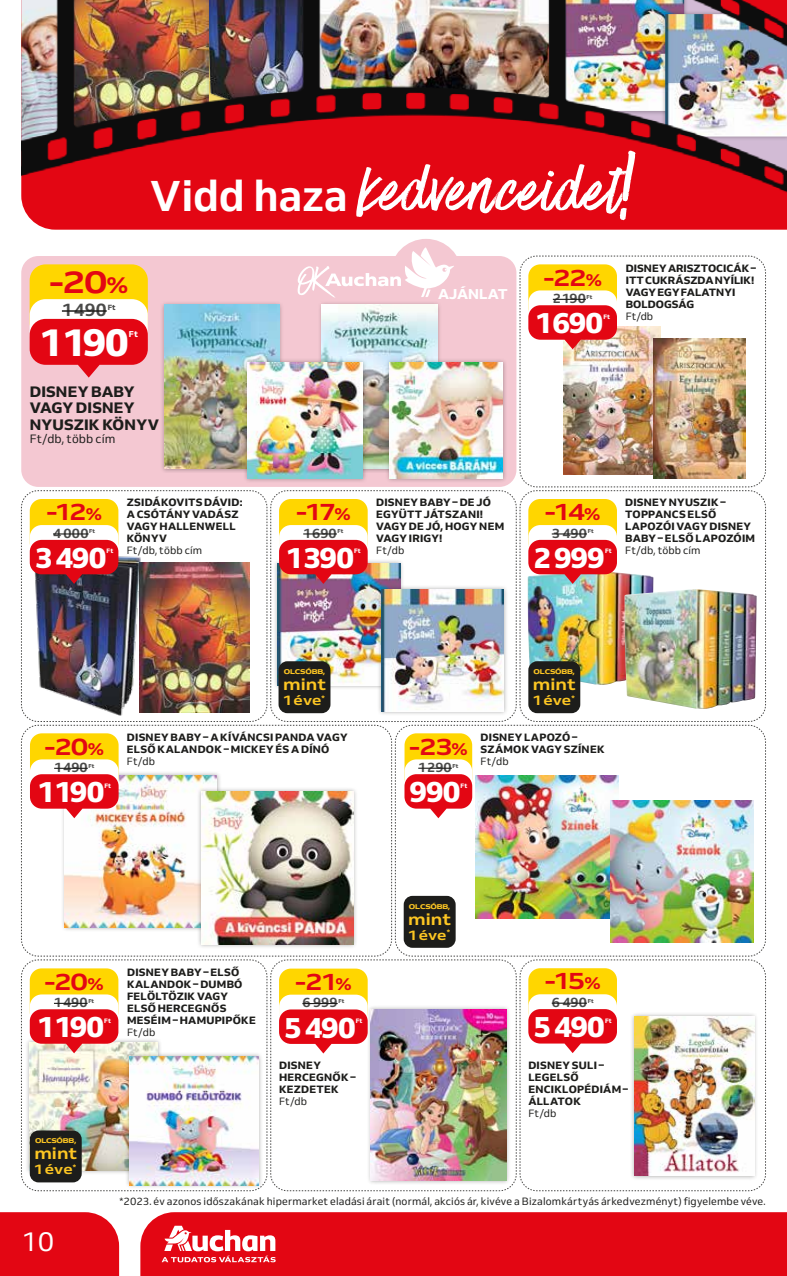
<style>
.page{position:relative;width:787px;height:1276px;background:#fff}
.page>*{position:absolute;margin:0;border:0;box-sizing:border-box;transform-origin:0 0}
.t1{font:78.3px "Have Heart One MA";letter-spacing:.03em;color:#fff}
.t2{font:800 38.55px "Venn";color:#fff}
.t3{font:700 31.2px "Venn Semi Ex";color:#e30613}
.t4{font:800 28.95px "Venn";letter-spacing:-.04em;color:#fff}
.t5{font:27px "Venn";color:#fff}
.t6{font:700 23.4px "Venn Semi Ex";letter-spacing:-.09em;color:#e30613}
.t7{font:700 17.85px "Venn";color:#4a4a49}
.t8{font:700 16.05px "Venn Semi Ex";color:#fdc623}
.t9{font:800 15px/16.5px "Venn";letter-spacing:.01em;color:#1d1d1b}
.t10{font:800 14.25px "Venn";letter-spacing:.005em;color:#fff}
.t11{font:700 13.65px "Venn Semi Ex";color:#fdc623}
.t12{font:700 13.35px "Venn";color:#4a4a49}
.t13{font:12px "Venn";letter-spacing:.005em;color:#1d1d1b}
.t14{font:800 10.5px/12px "Venn";letter-spacing:.025em;color:#1d1d1b}
.t15{font:10.5px "Venn";letter-spacing:.01em;color:#1d1d1b}
.t16{font:800 10.5px/12px "Venn";letter-spacing:.005em;color:#1d1d1b}
.t17{font:800 8.4px "Venn";color:#fff}
.t18{font:800 7.35px "Venn";color:#4a4a49}
.t19{font:6.75px "Venn Semi Ex X Bold";letter-spacing:-.03em;color:#fdc623}
.t20{font:800 6.3px "Venn";letter-spacing:.015em;color:#fff}
.t21{font:800 5.55px "Venn";letter-spacing:-.005em;color:#4a4a49}
.s1{font-family:"Venn";font-weight:700;font-size:42.75px}
.s2{font-size:22.8px}
.s3{font-size:17.1px}
</style>
<div class="page">
<div style="left:0;top:1212px;width:119px;height:64px;background:#e30613"></div>
<div style="left:140px;top:1212px;width:647px;height:64px;background:#e30613"></div>
<div style="left:21px;top:201px;width:766px;height:29px;background:#e30613"></div>
<img style="left:21px;top:0;width:766px;height:201px">
<div style="left:390px;top:239px;width:72px;height:72px;background:#f4c8d2;border-radius:50%"></div>
<svg style="left:162px;top:1225px;width:114px;height:37px"></svg>
<img style="left:21px;top:247px;width:745px;height:944px">
<div style="left:30px;top:1130px;width:52px;height:52px;background:#1d1d1b;border-radius:9px"></div>
<div style="left:528px;top:661px;width:52px;height:52px;background:#1d1d1b;border-radius:9px"></div>
<div style="left:278px;top:661px;width:52px;height:52px;background:#1d1d1b;border-radius:9px"></div>
<div style="left:404px;top:896px;width:51px;height:52px;background:#1d1d1b;border-radius:9px"></div>
<h1 class="t1" style="left:150px;top:136px;width:485px"><span class="s1">Vidd haza</span> kedvenceidet!</h1>
<h3 class="t3" style="left:49px;top:262px;width:81px">-20<span class="s2">%</span></h3>
<h2 class="t2" style="left:39px;top:318px;width:91px">1 190</h2>
<p class="t17" style="left:129px;top:329px;width:11px">Ft</p>
<h3 class="t7" style="left:62px;top:299px;width:46px">1 490</h3>
<p class="t18" style="left:108px;top:303px;width:9px">Ft</p>
<h3 class="t10" style="left:438px;top:285px;width:71px">AJÁNLAT</h3>
<h3 class="t6" style="left:543px;top:263px;width:61px">-22<span class="s3">%</span></h3>
<h3 class="t4" style="left:535px;top:305px;width:70px">1 690</h3>
<p class="t20" style="left:603px;top:313px;width:8px">Ft</p>
<p class="t12" style="left:553px;top:290px;width:35px">2 190</p>
<p class="t21" style="left:586px;top:293px;width:7px">Ft</p>
<p class="t16" style="left:626px;top:262px;width:132px">DISNEY ARISZTOCICÁK –<br>ITT CUKRÁSZDA NYÍLIK!<br>VAGY EGY FALATNYI<br>BOLDOGSÁG</p>
<p class="t15" style="left:626px;top:310px;width:29px">Ft/db</p>
<h3 class="t9" style="left:30px;top:383px;width:131px">DISNEY BABY<br>VAGY DISNEY<br>NYUSZIK KÖNYV</h3>
<p class="t13" style="left:30px;top:432px;width:87px">Ft/db, több cím</p>
<h3 class="t6" style="left:46px;top:497px;width:58px">-12<span class="s3">%</span></h3>
<h3 class="t4" style="left:35px;top:539px;width:73px">3 490</h3>
<p class="t20" style="left:106px;top:547px;width:8px">Ft</p>
<p class="t12" style="left:53px;top:525px;width:37px">4 000</p>
<p class="t21" style="left:89px;top:528px;width:7px">Ft</p>
<p class="t14" style="left:127px;top:496px;width:117px">ZSIDÁKOVITS DÁVID:<br>A CSÓTÁNY VADÁSZ<br>VAGY HALLENWELL<br>KÖNYV</p>
<p class="t15" style="left:127px;top:544px;width:77px">Ft/db, több cím</p>
<h3 class="t6" style="left:296px;top:497px;width:57px">-17<span class="s3">%</span></h3>
<h3 class="t4" style="left:286px;top:539px;width:70px">1 390</h3>
<p class="t20" style="left:354px;top:547px;width:8px">Ft</p>
<p class="t12" style="left:303px;top:525px;width:35px">1 690</p>
<p class="t21" style="left:337px;top:528px;width:7px">Ft</p>
<p class="t14" style="left:376px;top:496px;width:129px">DISNEY BABY – DE JÓ<br>EGYÜTT JÁTSZANI!<br>VAGY DE JÓ, HOGY NEM<br>VAGY IRIGY!</p>
<p class="t15" style="left:376px;top:544px;width:30px">Ft/db</p>
<h3 class="t6" style="left:544px;top:497px;width:58px">-14<span class="s3">%</span></h3>
<h3 class="t4" style="left:533px;top:539px;width:73px">2 999</h3>
<p class="t20" style="left:605px;top:547px;width:8px">Ft</p>
<p class="t12" style="left:551px;top:525px;width:37px">3 490</p>
<p class="t21" style="left:587px;top:528px;width:7px">Ft</p>
<p class="t14" style="left:625px;top:496px;width:131px">DISNEY NYUSZIK –<br>TOPPANCS ELSŐ<br>LAPOZÓI VAGY DISNEY<br>BABY – ELSŐ LAPOZÓIM</p>
<p class="t15" style="left:625px;top:544px;width:77px">Ft/db, több cím</p>
<h3 class="t6" style="left:44px;top:731px;width:61px">-20<span class="s3">%</span></h3>
<h3 class="t4" style="left:37px;top:774px;width:69px">1 190</h3>
<p class="t20" style="left:104px;top:781px;width:8px">Ft</p>
<p class="t12" style="left:54px;top:759px;width:35px">1 490</p>
<p class="t21" style="left:88px;top:762px;width:7px">Ft</p>
<p class="t19" style="left:284px;top:667px;width:43px">OLCSÓBB,</p>
<h3 class="t8" style="left:283px;top:674px;width:45px">mint</h3>
<h3 class="t11" style="left:282px;top:692px;width:44px">1 éve<sup>*</sup></h3>
<p class="t14" style="left:127px;top:731px;width:222px">DISNEY BABY – A KÍVÁNCSI PANDA VAGY<br>ELSŐ KALANDOK – MICKEY ÉS A DÍNÓ</p>
<p class="t15" style="left:127px;top:755px;width:30px">Ft/db</p>
<h3 class="t6" style="left:409px;top:731px;width:60px">-23<span class="s3">%</span></h3>
<h3 class="t4" style="left:409px;top:774px;width:53px">990</h3>
<p class="t20" style="left:460px;top:781px;width:8px">Ft</p>
<p class="t12" style="left:418px;top:759px;width:35px">1 290</p>
<p class="t21" style="left:452px;top:762px;width:7px">Ft</p>
<p class="t19" style="left:533px;top:667px;width:43px">OLCSÓBB,</p>
<h3 class="t8" style="left:533px;top:674px;width:45px">mint</h3>
<h3 class="t11" style="left:532px;top:692px;width:44px">1 éve<sup>*</sup></h3>
<p class="t14" style="left:480px;top:731px;width:126px">DISNEY LAPOZÓ –<br>SZÁMOK VAGY SZÍNEK</p>
<p class="t15" style="left:480px;top:755px;width:30px">Ft/db</p>
<h3 class="t6" style="left:44px;top:966px;width:61px">-20<span class="s3">%</span></h3>
<h3 class="t4" style="left:37px;top:1009px;width:69px">1 190</h3>
<p class="t20" style="left:104px;top:1016px;width:8px">Ft</p>
<p class="t12" style="left:54px;top:994px;width:35px">1 490</p>
<p class="t21" style="left:88px;top:997px;width:7px">Ft</p>
<p class="t14" style="left:127px;top:965px;width:130px">DISNEY BABY – ELSŐ<br>KALANDOK – DUMBÓ<br>FELÖLTÖZIK VAGY<br>ELSŐ HERCEGNŐS<br>MESÉIM – HAMUPIPŐKE</p>
<p class="t15" style="left:127px;top:1025px;width:30px">Ft/db</p>
<p class="t19" style="left:35px;top:1136px;width:43px">OLCSÓBB,</p>
<h3 class="t8" style="left:34px;top:1143px;width:45px">mint</h3>
<h3 class="t11" style="left:34px;top:1161px;width:44px">1 éve<sup>*</sup></h3>
<h3 class="t6" style="left:295px;top:967px;width:58px">-21<span class="s3">%</span></h3>
<h3 class="t4" style="left:284px;top:1009px;width:73px">5 490</h3>
<p class="t20" style="left:356px;top:1017px;width:8px">Ft</p>
<p class="t12" style="left:302px;top:994px;width:37px">6 999</p>
<p class="t21" style="left:338px;top:997px;width:7px">Ft</p>
<p class="t14" style="left:279px;top:1059px;width:78px">DISNEY<br>HERCEGNŐK –<br>KEZDETEK</p>
<p class="t15" style="left:279px;top:1095px;width:30px">Ft/db</p>
<p class="t19" style="left:409px;top:902px;width:43px">OLCSÓBB,</p>
<h3 class="t8" style="left:408px;top:909px;width:45px">mint</h3>
<h3 class="t11" style="left:407px;top:926px;width:44px">1 éve<sup>*</sup></h3>
<h3 class="t6" style="left:544px;top:966px;width:58px">-15<span class="s3">%</span></h3>
<h3 class="t4" style="left:533px;top:1008px;width:73px">5 490</h3>
<p class="t20" style="left:605px;top:1016px;width:8px">Ft</p>
<p class="t12" style="left:551px;top:994px;width:37px">6 490</p>
<p class="t21" style="left:587px;top:997px;width:7px">Ft</p>
<p class="t14" style="left:528px;top:1059px;width:101px">DISNEY SULI –<br>LEGELSŐ<br>ENCIKLOPÉDIÁM –<br>ÁLLATOK</p>
<p class="t15" style="left:528px;top:1107px;width:30px">Ft/db</p>
<h3 class="t5" style="left:21px;top:1225px;width:35px">10</h3>
<p class="t15" style="left:119px;top:1195px;width:647px">*2023. év azonos időszakának hipermarket eladási árait (normál, akciós ár, kivéve a Bizalomkártyás árkedvezményt) figyelembe véve.</p>
</div>
